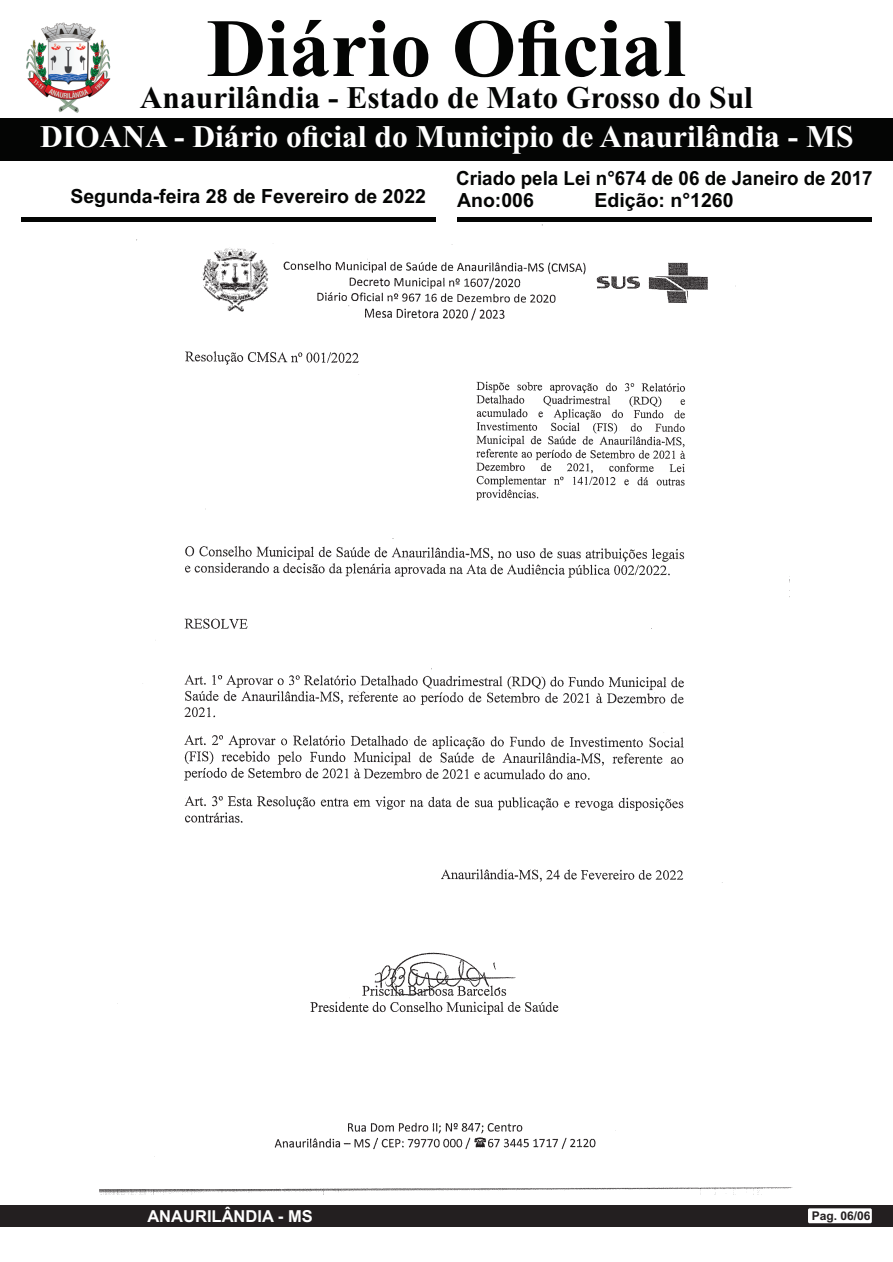
<style>
.page{position:relative;width:893px;height:1262px;background:#fff}
.page>*{position:absolute;margin:0;border:0;box-sizing:border-box;transform-origin:0 0}
.t1{font:700 82.5px "Times New Roman";color:#040504}
.t2{font:700 31.5px "Times New Roman";color:#fff}
.t3{font:700 31.5px "Times New Roman";color:#040504}
.t4{font:700 19.5px "Arial";color:#040504}
.t5{font:700 19.5px "Arial";color:#040504;scale:.96 1}
.t6{font:700 16.5px "Arial";color:#fff}
.t7{font:700 12px "Arial";color:#231f20}
</style>
<div class="page">
<img style="left:99px;top:224px;width:694px;height:970px">
<div style="left:0;top:1205px;width:892px;height:21px;background:#231f20"></div>
<div style="left:808px;top:1208px;width:63px;height:15px;background:#fff;border-radius:2px"></div>
<div style="left:0;top:118px;width:892px;height:43px;background:#040504"></div>
<div style="left:21px;top:217px;width:415px;height:5px;background:#040504"></div>
<div style="left:457px;top:217px;width:414px;height:5px;background:#040504"></div>
<img style="left:26px;top:23px;width:85px;height:90px">
<h1 class="t1" style="left:207px;top:20px;width:480px">Diário Oficial</h1>
<h2 class="t3" style="left:140px;top:87px;width:614px">Anaurilândia - Estado de Mato Grosso do Sul</h2>
<h2 class="t2" style="left:40px;top:126px;width:814px">DIOANA - Diário oficial do Municipio de Anaurilândia - MS</h2>
<p class="t5" style="left:456px;top:171px;width:435px">Criado pela Lei n°674 de 06 de Janeiro de 2017</p>
<p class="t4" style="left:70px;top:189px;width:357px">Segunda-feira 28 de Fevereiro de 2022</p>
<p class="t4" style="left:457px;top:193px;width:78px">Ano:006</p>
<p class="t4" style="left:594px;top:193px;width:140px">Edição: n°1260</p>
<p class="t6" style="left:147px;top:1210px;width:167px">ANAURILÂNDIA - MS</p>
<p class="t7" style="left:811px;top:1210px;width:60px">Pag. 06/06</p>
</div>
